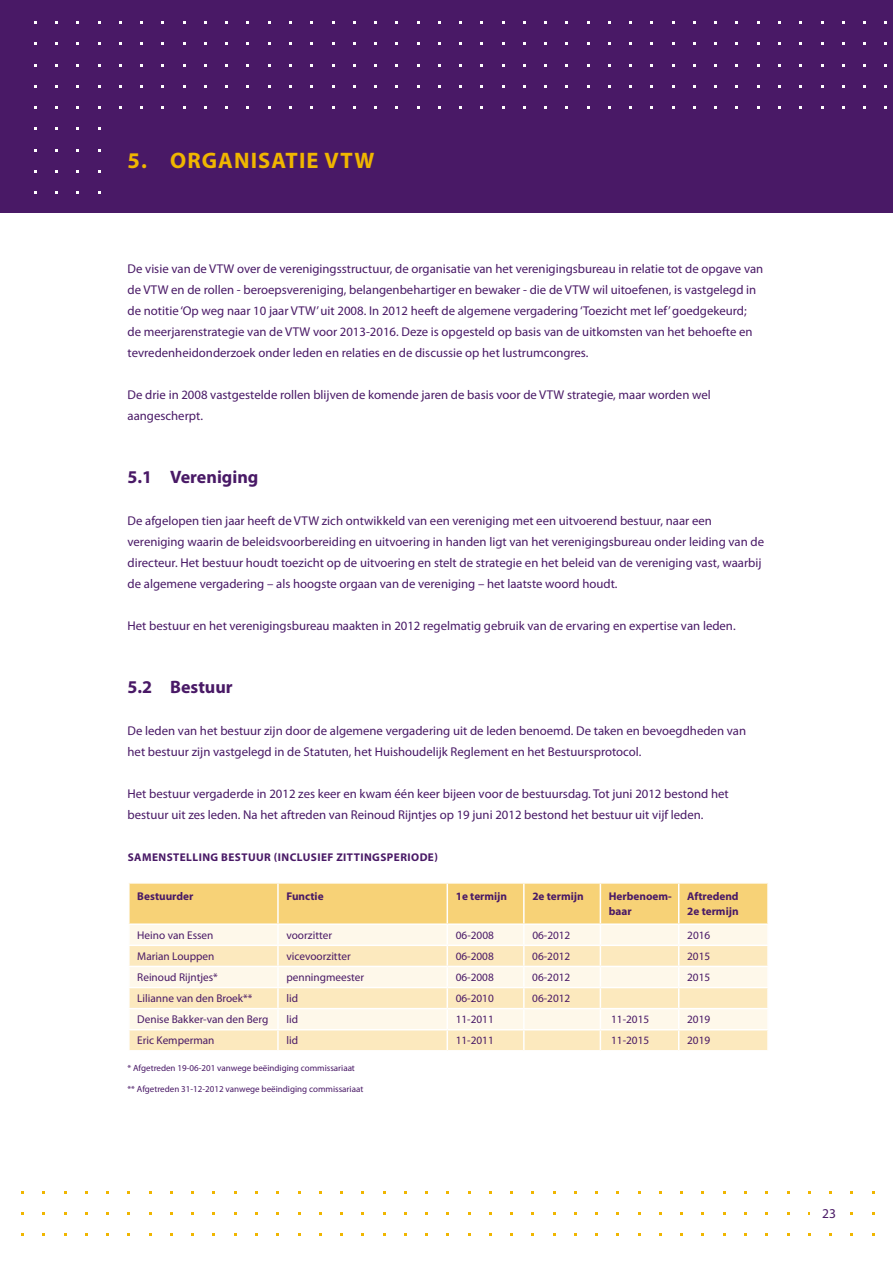
<style>
.page{position:relative;width:893px;height:1263px;background:#fff}
.page>*{position:absolute;margin:0;border:0;box-sizing:border-box;transform-origin:0 0}
.t1{font:700 22.5px "Myriad Pro";letter-spacing:.05em;color:#f0b600}
.t2{font:700 18px "Myriad Pro";color:#491966}
.t3{font:13.5px "Myriad Pro";color:#491966}
.t4{font:12.75px/21px "Myriad Pro";color:#491966}
.t5{font:11.25px "Myriad Pro";color:#491966}
.t6{font:700 11.25px/15px "Myriad Pro";color:#491966}
.t7{font:9px "Myriad Pro";color:#491966}
</style>
<div class="page">
<div style="left:0;top:0;width:893px;height:213px;background:#491966"></div>
<svg style="left:130px;top:946px;width:637px;height:104px;fill:#fce9be"></svg>
<svg style="left:129px;top:883px;width:639px;height:61px"></svg>
<hr style="left:278px;top:923px;width:169px;height:2px;background:#fff">
<svg style="left:277px;top:925px;width:2px;height:19px"></svg>
<hr style="left:447px;top:923px;width:77px;height:2px;background:#fff">
<hr style="left:524px;top:923px;width:76px;height:2px;background:#fff">
<svg style="left:523px;top:925px;width:2px;height:19px"></svg>
<hr style="left:600px;top:923px;width:79px;height:2px;background:#fff">
<hr style="left:679px;top:923px;width:90px;height:2px;background:#fff">
<svg style="left:767px;top:925px;width:1px;height:19px"></svg>
<hr style="left:277px;top:946px;width:2px;height:20px;background:#fff">
<hr style="left:523px;top:946px;width:2px;height:20px;background:#fff">
<hr style="left:128px;top:966px;width:150px;height:1px;background:#fff">
<hr style="left:278px;top:966px;width:169px;height:1px;background:#fff">
<hr style="left:277px;top:967px;width:2px;height:20px;background:#fff">
<hr style="left:447px;top:966px;width:77px;height:1px;background:#fff">
<hr style="left:524px;top:966px;width:76px;height:1px;background:#fff">
<hr style="left:523px;top:967px;width:2px;height:20px;background:#fff">
<hr style="left:600px;top:966px;width:79px;height:1px;background:#fff">
<hr style="left:679px;top:966px;width:90px;height:1px;background:#fff">
<hr style="left:128px;top:987px;width:150px;height:1px;background:#fff">
<hr style="left:278px;top:987px;width:169px;height:1px;background:#fff">
<hr style="left:277px;top:988px;width:2px;height:20px;background:#fff">
<hr style="left:447px;top:987px;width:77px;height:1px;background:#fff">
<hr style="left:524px;top:987px;width:76px;height:1px;background:#fff">
<hr style="left:523px;top:988px;width:2px;height:20px;background:#fff">
<hr style="left:600px;top:987px;width:79px;height:1px;background:#fff">
<hr style="left:679px;top:987px;width:90px;height:1px;background:#fff">
<hr style="left:128px;top:1008px;width:150px;height:1px;background:#fff">
<hr style="left:278px;top:1008px;width:169px;height:1px;background:#fff">
<hr style="left:277px;top:1009px;width:2px;height:20px;background:#fff">
<hr style="left:447px;top:1008px;width:77px;height:1px;background:#fff">
<hr style="left:524px;top:1008px;width:76px;height:1px;background:#fff">
<hr style="left:523px;top:1009px;width:2px;height:20px;background:#fff">
<hr style="left:600px;top:1008px;width:79px;height:1px;background:#fff">
<hr style="left:679px;top:1008px;width:90px;height:1px;background:#fff">
<hr style="left:128px;top:1029px;width:150px;height:1px;background:#fff">
<hr style="left:278px;top:1029px;width:169px;height:1px;background:#fff">
<hr style="left:277px;top:1030px;width:2px;height:20px;background:#fff">
<hr style="left:447px;top:1029px;width:77px;height:1px;background:#fff">
<svg style="left:447px;top:925px;width:1px;height:125px"></svg>
<hr style="left:524px;top:1029px;width:76px;height:1px;background:#fff">
<hr style="left:523px;top:1030px;width:2px;height:20px;background:#fff">
<hr style="left:600px;top:1029px;width:79px;height:1px;background:#fff">
<svg style="left:600px;top:925px;width:1px;height:125px"></svg>
<hr style="left:679px;top:1029px;width:90px;height:1px;background:#fff">
<svg style="left:678px;top:925px;width:1px;height:125px"></svg>
<h1 class="t1" style="left:128px;top:148px;width:248px">5. ORGANISATIE VTW</h1>
<p class="t4" style="left:128px;top:258px;width:637px">De visie van de VTW over de verenigingsstructuur, de organisatie van het verenigingsbureau in relatie tot de opgave van de VTW en de rollen - beroepsvereniging, belangenbehartiger en bewaker - die de VTW wil uitoefenen, is vastgelegd in de notitie ‘Op weg naar 10 jaar VTW’ uit 2008. In 2012 heeft de algemene vergadering ‘Toezicht met lef’ goedgekeurd; de meerjarenstrategie van de VTW voor 2013-2016. Deze is opgesteld op basis van de uitkomsten van het behoefte en tevredenheidonderzoek onder leden en relaties en de discussie op het lustrumcongres.</p>
<p class="t4" style="left:128px;top:384px;width:585px">De drie in 2008 vastgestelde rollen blijven de komende jaren de basis voor de VTW strategie, maar worden wel aangescherpt.</p>
<h2 class="t2" style="left:128px;top:467px;width:132px">5.1 Vereniging</h2>
<p class="t4" style="left:128px;top:510px;width:638px">De afgelopen tien jaar heeft de VTW zich ontwikkeld van een vereniging met een uitvoerend bestuur, naar een vereniging waarin de beleidsvoorbereiding en uitvoering in handen ligt van het verenigingsbureau onder leiding van de directeur. Het bestuur houdt toezicht op de uitvoering en stelt de strategie en het beleid van de vereniging vast, waarbij de algemene vergadering – als hoogste orgaan van de vereniging – het laatste woord houdt.</p>
<p class="t4" style="left:128px;top:615px;width:610px">Het bestuur en het verenigingsbureau maakten in 2012 regelmatig gebruik van de ervaring en expertise van leden.</p>
<h2 class="t2" style="left:128px;top:677px;width:107px">5.2 Bestuur</h2>
<p class="t4" style="left:128px;top:720px;width:620px">De leden van het bestuur zijn door de algemene vergadering uit de leden benoemd. De taken en bevoegdheden van het bestuur zijn vastgelegd in de Statuten, het Huishoudelijk Reglement en het Bestuursprotocol.</p>
<p class="t4" style="left:128px;top:783px;width:603px">Het bestuur vergaderde in 2012 zes keer en kwam één keer bijeen voor de bestuursdag. Tot juni 2012 bestond het bestuur uit zes leden. Na het aftreden van Reinoud Rijntjes op 19 juni 2012 bestond het bestuur uit vijf leden.</p>
<p class="t6" style="left:128px;top:850px;width:16px">Same</p>
<p class="t6" style="left:158px;top:850px;width:15px">nstelli</p>
<p class="t6" style="left:202px;top:850px;width:27px">ng best</p>
<p class="t6" style="left:248px;top:850px;width:70px">uur (inclusief</p>
<p class="t6" style="left:336px;top:850px;width:13px">zitti</p>
<p class="t6" style="left:364px;top:850px;width:16px">ngsperi</p>
<p class="t6" style="left:411px;top:850px;width:28px">ode)</p>
<p class="t6" style="left:137px;top:889px;width:58px">Bestuurder</p>
<p class="t6" style="left:286px;top:889px;width:39px">Functie</p>
<p class="t6" style="left:456px;top:889px;width:53px">1e termijn</p>
<p class="t6" style="left:532px;top:889px;width:53px">2e termijn</p>
<p class="t6" style="left:609px;top:889px;width:64px">Herbenoem&shy;baar</p>
<p class="t6" style="left:687px;top:889px;width:53px">Aftredend<br>2e termijn</p>
<p class="t5" style="left:137px;top:929px;width:78px">Heino van Essen</p>
<p class="t5" style="left:286px;top:929px;width:47px">voorzitter</p>
<p class="t5" style="left:456px;top:929px;width:40px">06-2008</p>
<p class="t5" style="left:532px;top:929px;width:40px">06-2012</p>
<p class="t5" style="left:687px;top:929px;width:25px">2016</p>
<p class="t5" style="left:137px;top:950px;width:79px">Marian Louppen</p>
<p class="t5" style="left:286px;top:950px;width:66px">vicevoorzitter</p>
<p class="t5" style="left:456px;top:950px;width:40px">06-2008</p>
<p class="t5" style="left:532px;top:950px;width:40px">06-2012</p>
<p class="t5" style="left:687px;top:950px;width:25px">2015</p>
<p class="t5" style="left:137px;top:971px;width:82px">Reinoud Rijntjes*</p>
<p class="t5" style="left:286px;top:971px;width:79px">penningmeester</p>
<p class="t5" style="left:456px;top:971px;width:40px">06-2008</p>
<p class="t5" style="left:532px;top:971px;width:40px">06-2012</p>
<p class="t5" style="left:687px;top:971px;width:25px">2015</p>
<p class="t5" style="left:137px;top:992px;width:117px">Lilianne van den Broek**</p>
<p class="t5" style="left:286px;top:992px;width:13px">lid</p>
<p class="t5" style="left:456px;top:992px;width:40px">06-2010</p>
<p class="t5" style="left:532px;top:992px;width:40px">06-2012</p>
<p class="t5" style="left:137px;top:1013px;width:133px">Denise Bakker-van den Berg</p>
<p class="t5" style="left:286px;top:1013px;width:13px">lid</p>
<p class="t5" style="left:456px;top:1013px;width:40px">11-2011</p>
<p class="t5" style="left:611px;top:1013px;width:40px">11-2015</p>
<p class="t5" style="left:687px;top:1013px;width:25px">2019</p>
<p class="t5" style="left:137px;top:1034px;width:79px">Eric Kemperman</p>
<p class="t5" style="left:286px;top:1034px;width:13px">lid</p>
<p class="t5" style="left:456px;top:1034px;width:40px">11-2011</p>
<p class="t5" style="left:611px;top:1034px;width:40px">11-2015</p>
<p class="t5" style="left:687px;top:1034px;width:25px">2019</p>
<p class="t7" style="left:128px;top:1063px;width:229px">* Afgetreden 19-06-201 vanwege beëindiging commissariaat</p>
<p class="t7" style="left:128px;top:1084px;width:237px">** Afgetreden 31-12-2012 vanwege beëindiging commissariaat</p>
<p class="t3" style="left:822px;top:1206px;width:16px">23</p>
</div>
